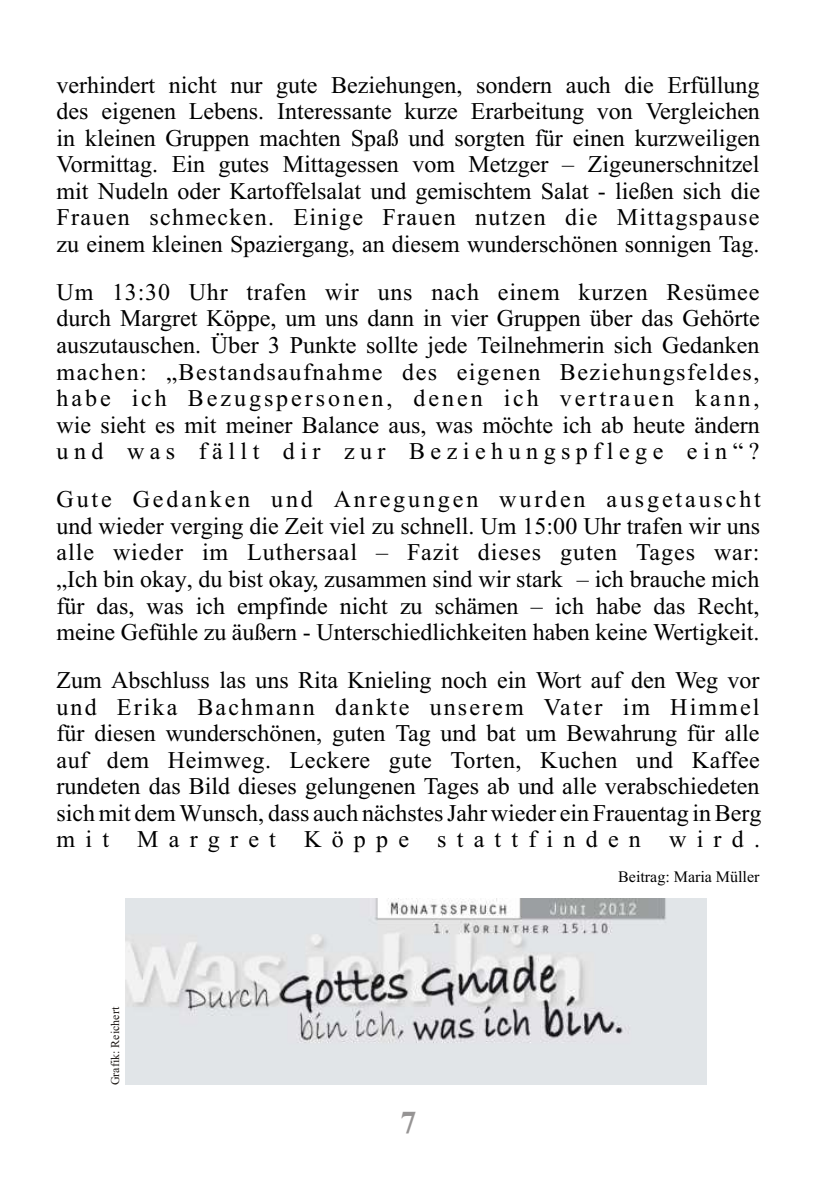
<style>
.page{position:relative;width:840px;height:1192px;background:#fff}
.page>*{position:absolute;margin:0;border:0;box-sizing:border-box;transform-origin:0 0}
.t1{font:700 32px "Times New Roman";color:#969494}
.t2{font:24px/26.6px "Times New Roman";color:#000;text-align:justify}
.t3{font:16px "Times New Roman";color:#000}
.t4{font:12px "Times New Roman";color:#1f1a17}
</style>
<div class="page">
<img style="left:126px;top:898px;width:581px;height:186px">
<p class="t2" style="left:57px;top:74px;width:705px">verhindert nicht nur gute Beziehungen, sondern auch die Erfüllung des eigenen Lebens. Interessante kurze Erarbeitung von Vergleichen in kleinen Gruppen machten Spaß und sorgten für einen kurzweiligen Vormittag. Ein gutes Mittagessen vom Metzger – Zigeunerschnitzel mit Nudeln oder Kartoffelsalat und gemischtem Salat - ließen sich die Frauen schmecken. Einige Frauen nutzen die Mittagspause zu einem kleinen Spaziergang, an diesem wunderschönen sonnigen Tag.</p>
<p class="t2" style="left:57px;top:281px;width:705px">Um 13:30 Uhr trafen wir uns nach einem kurzen Resümee durch Margret Köppe, um uns dann in vier Gruppen über das Gehörte auszutauschen. Über 3 Punkte sollte jede Teilnehmerin sich Gedanken machen: „Bestandsaufnahme des eigenen Beziehungsfeldes, habe ich Bezugspersonen, denen ich vertrauen kann, wie sieht es mit meiner Balance aus, was möchte ich ab heute ändern und was fällt dir zur Beziehungspflege ein“?</p>
<p class="t2" style="left:57px;top:488px;width:706px">Gute Gedanken und Anregungen wurden ausgetauscht und wieder verging die Zeit viel zu schnell. Um 15:00 Uhr trafen wir uns alle wieder im Luthersaal – Fazit dieses guten Tages war: „Ich bin okay, du bist okay, zusammen sind wir stark – ich brauche mich für das, was ich empfinde nicht zu schämen – ich habe das Recht, meine Gefühle zu äußern - Unterschiedlichkeiten haben keine Wertigkeit.</p>
<p class="t2" style="left:57px;top:669px;width:706px">Zum Abschluss las uns Rita Knieling noch ein Wort auf den Weg vor und Erika Bachmann dankte unserem Vater im Himmel für diesen wunderschönen, guten Tag und bat um Bewahrung für alle auf dem Heimweg. Leckere gute Torten, Kuchen und Kaffee rundeten das Bild dieses gelungenen Tages ab und alle verabschiedeten sich mit dem Wunsch, dass auch nächstes Jahr wieder ein Frauentag in Berg mit Margret Köppe stattfinden wird.</p>
<p class="t3" style="left:618px;top:871px;width:143px">Beitrag: Maria Müller</p>
<p class="t4" style="left:111px;top:1085px;width:80px;rotate:-90deg">Grafik: Reichert</p>
<h1 class="t1" style="left:400px;top:1112px;width:17px">7</h1>
</div>
